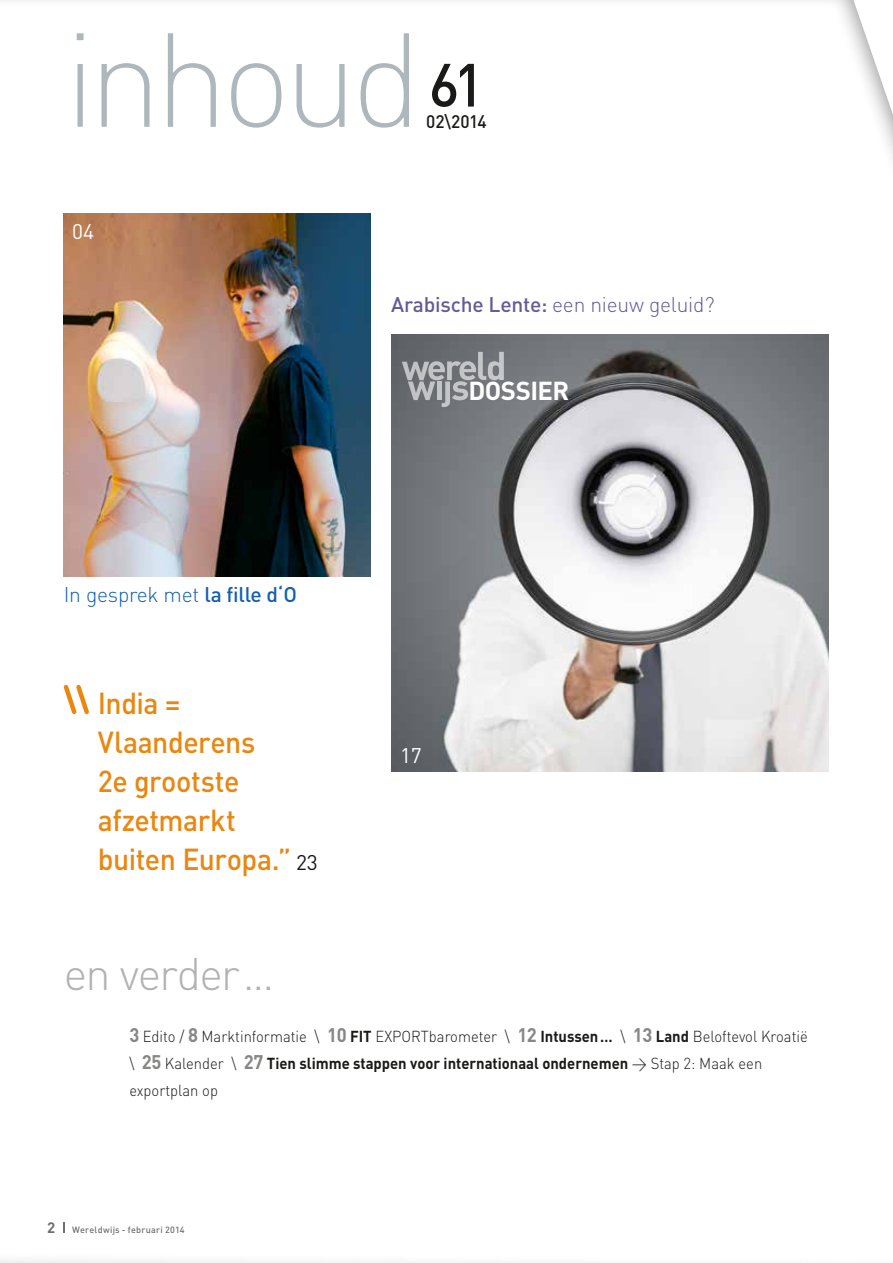
<style>
.page{position:relative;width:893px;height:1263px;background:#fff}
.page>*{position:absolute;margin:0;border:0;box-sizing:border-box;transform-origin:0 0}
.t1{font:300 133.5px "DIN";letter-spacing:-.06em;color:#aeb7bc}
.t2{font:500 60px "DIN";color:#1a1a18;scale:.96 1}
.t3{font:300 45px "DIN";letter-spacing:-.04em;color:#b1b2b3}
.t4{font:500 30px/39px "DIN";letter-spacing:-.015em;color:#e98711;scale:.95 1}
.t5{font:700 25.65px "DIN";letter-spacing:-.025em;color:#fff}
.t6{font:500 21px "DIN";letter-spacing:-.01em;color:#645c98}
.t7{font:300 21px "DIN";letter-spacing:-.01em;color:#1560ab}
.t8{font:21px "DIN";color:#fff}
.t9{font:21px "DIN";color:#1a1a18}
.t10{font:500 18px "DIN";letter-spacing:-.02em;color:#1a1a18;scale:.96 1}
.t11{font:300 15.75px/27px "DIN";color:#1a1a18;scale:.94 1}
.t12{font:500 9px "DIN";letter-spacing:.03em;color:#6f6f6e}
.s1{font-weight:300}
.s2{font-weight:500}
.s3{font-weight:700;font-size:19.5px;color:#878786}
.s4{font-weight:700}
.s5{font-weight:700;font-size:15px}
</style>
<div class="page">
<img style="left:392px;top:335px;width:436px;height:437px">
<img style="left:64px;top:214px;width:306px;height:362px">
<svg style="left:402px;top:352px;width:102px;height:55px;background:#898b8f"></svg>
<svg style="left:63px;top:684px;width:26px;height:31px"></svg>
<h1 class="t1" style="left:64px;top:-3px;width:360px">inhoud</h1>
<h2 class="t2" style="left:429px;top:47px;width:59px">61</h2>
<p class="t10" style="left:426px;top:110px;width:64px">02\2014</p>
<h3 class="t8" style="left:72px;top:219px;width:23px">04</h3>
<h3 class="t6" style="left:391px;top:291px;width:325px">Arabische Lente: <span class="s1">een nieuw geluid?</span></h3>
<h3 class="t7" style="left:64px;top:581px;width:235px">In gesprek met <span class="s2">la fille d‘O</span></h3>
<h3 class="t4" style="left:98px;top:683px;width:205px">India =<br>Vlaanderens<br>2e grootste afzetmarkt buiten Europa.”</h3>
<h3 class="t9" style="left:296px;top:850px;width:23px">23</h3>
<h3 class="t5" style="left:468px;top:374px;width:102px">DOSSIER</h3>
<h3 class="t8" style="left:400px;top:742px;width:23px">17</h3>
<h3 class="t3" style="left:64px;top:946px;width:212px">en verder...</h3>
<p class="t11" style="left:129px;top:1022px;width:723px"><span class="s3">3</span> Edito / <span class="s3">8</span> Marktinformatie \ <span class="s3">10</span> <span class="s4">FIT</span> EXPORTbarometer \ <span class="s3">12</span> <span class="s4">Intussen…</span> \ <span class="s3">13</span> <span class="s4">Land</span> Beloftevol Kroatië \ <span class="s3">25</span> Kalender \ <span class="s3">27</span> <span class="s4">Tien slimme stappen voor internationaal ondernemen</span> &gt; Stap 2: Maak een exportplan op</p>
<p class="t12" style="left:47px;top:1224px;width:139px"><span class="s5">2</span> Wereldwijs - februari 2014</p>
</div>
